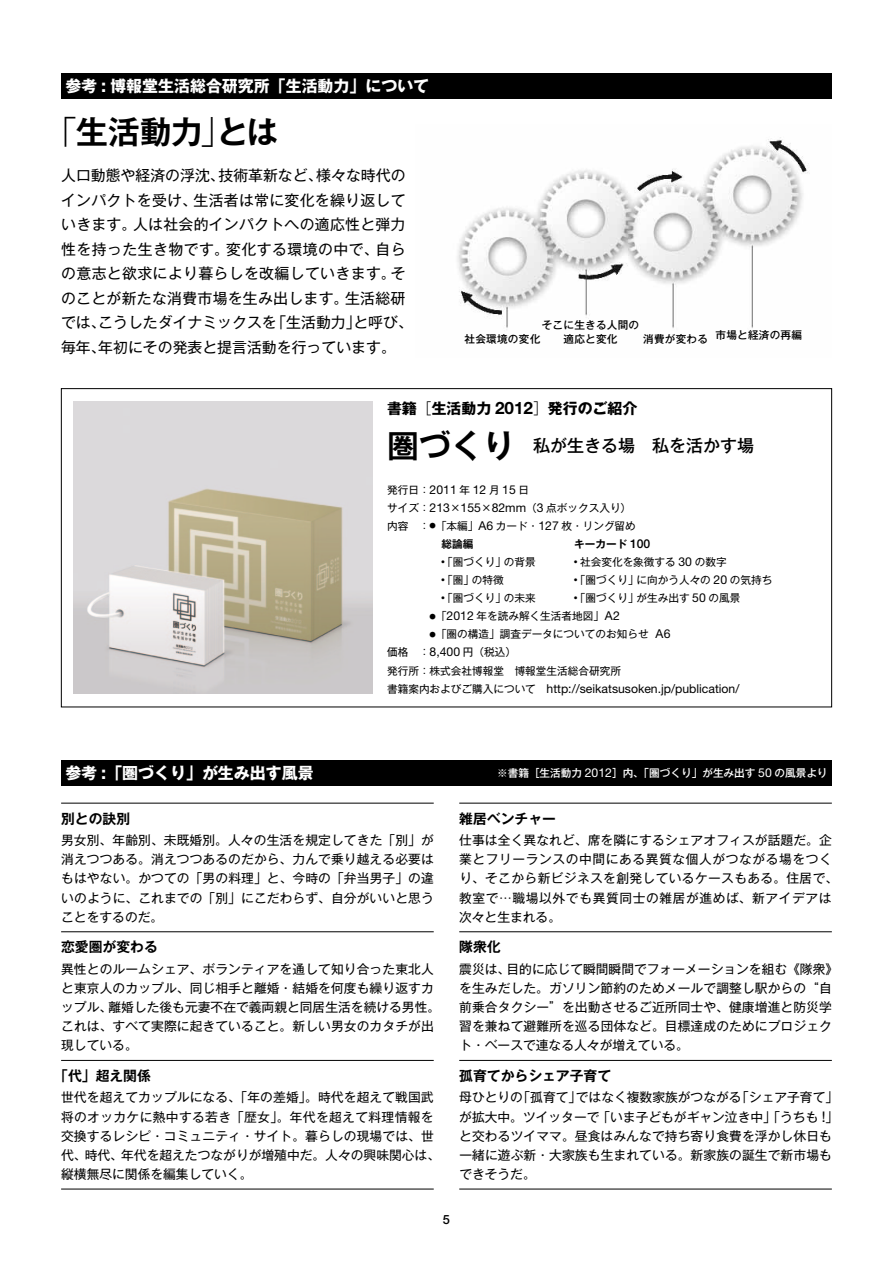
<style>
.page{position:relative;width:893px;height:1263px;background:#fff}
.page>*{position:absolute;margin:0;border:0;box-sizing:border-box;transform-origin:0 0}
.t1{font:700 31.95px "Gothic MB101 Pro De";letter-spacing:-.015em;color:#000}
.t2{font:500 16.95px "Gothic MB101 Pro";color:#000}
.t3{font:700 15.9px "Gothic MB101 Pro";color:#fff}
.t4{font:14.85px/24.5px "Gothic MB101 Pro";letter-spacing:.02em;color:#000}
.t5{font:700 14.85px "Gothic MB101 Pro";color:#000}
.t6{font:700 13.8px "Gothic MB101 Pro De";color:#000}
.t7{font:12.75px/19.2px "Gothic MB101 Pro";letter-spacing:.01em;color:#000}
.t8{font:12.75px/19.2px "Gothic MB101 Pro";letter-spacing:.03em;color:#000}
.t9{font:500 12.75px "Helvetica Neue";color:#000}
.t10{font:12.15px "Helvetica Neue";color:#000}
.t11{font:10.65px/18px "Gothic MB101 Pro";color:#000}
.t12{font:500 10.65px/13.8px "Gothic MB101 Pro";letter-spacing:.02em;color:#000;text-align:center}
.t13{font:500 10.65px "Gothic MB101 Pro";color:#fff}
.t14{font:700 10.65px "Gothic MB101 Pro De";color:#000}
.s1{font-family:"Helvetica Neue";font-size:18.3px}
.s2{font-family:"Gothic MB101 Pro";font-weight:300}
.s3{font-weight:300}
.s4{font-family:"Helvetica Neue";font-size:17.1px}
.s5{font-family:"Gothic MB101 Pro De";font-weight:700;font-size:31.95px}
.s6{font-family:"Gothic MB101 Pro";font-size:10.65px}
.s7{font-family:"Helvetica Neue";font-size:12.15px}
.s8{font-family:"Helvetica Neue";font-weight:500;font-size:12.15px}
.s9{font-family:"Helvetica Neue";font-weight:400;font-size:12.15px}
.s10{font-family:"Helvetica Neue";font-size:14.7px}
</style>
<div class="page">
<div style="left:61px;top:760px;width:771px;height:26px;background:#000"></div>
<img style="left:457px;top:137px;width:353px;height:191px">
<hr style="left:61px;top:803px;width:373px;height:1px;background:#000">
<hr style="left:61px;top:931px;width:373px;height:1px;background:#000">
<hr style="left:61px;top:1060px;width:373px;height:1px;background:#000">
<hr style="left:61px;top:1189px;width:373px;height:1px;background:#000">
<hr style="left:459px;top:803px;width:373px;height:1px;background:#000">
<hr style="left:459px;top:931px;width:373px;height:1px;background:#000">
<hr style="left:459px;top:1060px;width:373px;height:1px;background:#000">
<hr style="left:459px;top:1189px;width:373px;height:1px;background:#000">
<div style="left:61px;top:74px;width:771px;height:25px;background:#000"></div>
<img style="left:74px;top:401px;width:299px;height:293px">
<p class="t3" style="left:65px;top:73px;width:365px">参考 <span class="s1">:</span> 博報堂生活総合研究所「生活動力」について</p>
<h1 class="t1" style="left:45px;top:106px;width:235px"><span class="s2">「</span>生活動力<span class="s2">」</span>とは</h1>
<p class="t4" style="left:61px;top:161px;width:353px">人口動態や経済の浮沈、技術革新など、様々な時代のインパクトを受け、生活者は常に変化を繰り返していきます。人は社会的インパクトへの適応性と弾力性を持った生き物です。変化する環境の中で、自らの意志と欲求により暮らしを改編していきます。そのことが新たな消費市場を生み出します。生活総研では、こうしたダイナミックスを「生活動力」と呼び、毎年、年初にその発表と提言活動を行っています。</p>
<p class="t12" style="left:542px;top:317px;width:99px">そこに生きる人間の適応と変化</p>
<p class="t12" style="left:643px;top:327px;width:160px">消費が変わる 市場と経済の再編</p>
<p class="t12" style="left:465px;top:330px;width:77px">社会環境の変化</p>
<p class="t5" style="left:387px;top:396px;width:252px">書籍<span class="s3">［</span>生活動力 <span class="s4">2012</span><span class="s3">］</span>発行のご紹介</p>
<h2 class="t2" style="left:387px;top:432px;width:369px"><span class="s5">圏づくり</span> 私が生きる場 私を活かす場</h2>
<p class="t3" style="left:65px;top:759px;width:250px">参考 <span class="s1">:</span>「圏づくり」が生み出す風景</p>
<p class="t10" style="left:387px;top:482px;width:144px"><span class="s6">発行日：</span>2011 <span class="s6">年</span> 12 <span class="s6">月</span> 15 <span class="s6">日</span></p>
<p class="t11" style="left:387px;top:497px;width:250px">サイズ：<span class="s7">213</span>×<span class="s7">155</span>×<span class="s7">82mm</span>（<span class="s7">3</span> 点ボックス入り）内容 ：<sup>●</sup>「本編」<span class="s7">A6</span> カード・<span class="s7">127</span> 枚・リング留め</p>
<p class="t14" style="left:442px;top:535px;width:33px">総論編</p>
<p class="t14" style="left:574px;top:535px;width:78px">キーカード <span class="s8">100</span></p>
<p class="t11" style="left:442px;top:551px;width:96px"><sup>●</sup>「圏づくり」の背景</p>
<p class="t11" style="left:574px;top:551px;width:154px"><sup>●</sup> 社会変化を象徴する <span class="s7">30</span> の数字</p>
<p class="t11" style="left:442px;top:570px;width:64px"><sup>●</sup>「圏」の特徴</p>
<p class="t11" style="left:574px;top:570px;width:200px"><sup>●</sup>「圏づくり」に向かう人々の <span class="s7">20</span> の気持ち</p>
<p class="t11" style="left:442px;top:588px;width:96px"><sup>●</sup>「圏づくり」の未来</p>
<p class="t11" style="left:574px;top:588px;width:168px"><sup>●</sup>「圏づくり」が生み出す <span class="s7">50</span> の風景</p>
<p class="t11" style="left:430px;top:606px;width:192px"><sup>●</sup>「<span class="s7">2012</span> 年を読み解く生活者地図」<span class="s7">A2</span></p>
<p class="t11" style="left:387px;top:624px;width:285px;text-indent:43px"><sup>●</sup>「圏の構造」調査データについてのお知らせ <span class="s7">A6</span>価格 ：<span class="s7">8,400</span> 円（税込）<br>発行所：株式会社博報堂 博報堂生活総合研究所</p>
<p class="t10" style="left:387px;top:681px;width:354px"><span class="s6">書籍案内およびご購入について</span> http://seikatsusoken.jp/publication/</p>
<p class="t13" style="left:497px;top:764px;width:332px">※書籍［生活動力 <span class="s9">2012</span>］内、「圏づくり」が生み出す <span class="s9">50</span> の風景より</p>
<p class="t6" style="left:61px;top:807px;width:71px">別との訣別</p>
<p class="t7" style="left:61px;top:829px;width:374px;text-align:justify">男女別、年齢別、未既婚別。人々の生活を規定してきた「別」が消えつつある。消えつつあるのだから、力んで乗り越える必要はもはやない。かつての「男の料理」と、今時の「弁当男子」の違いのように、これまでの「別」にこだわらず、自分がいいと思うことをするのだ。</p>
<p class="t6" style="left:61px;top:936px;width:98px">恋愛圏が変わる</p>
<p class="t7" style="left:61px;top:957px;width:381px">異性とのルームシェア、ボランティアを通して知り合った東北人と東京人のカップル、同じ相手と離婚・結婚を何度も繰り返すカップル、離婚した後も元妻不在で義両親と同居生活を続ける男性。これは、すべて実際に起きていること。新しい男女のカタチが出現している。</p>
<p class="t6" style="left:54px;top:1064px;width:98px">「代」超え関係</p>
<p class="t7" style="left:61px;top:1086px;width:381px">世代を超えてカップルになる、「年の差婚」。時代を超えて戦国武将のオッカケに熱中する若き「歴女」。年代を超えて料理情報を交換するレシピ・コミュニティ・サイト。暮らしの現場では、世代、時代、年代を超えたつながりが増殖中だ。人々の興味関心は、縦横無尽に関係を編集していく。</p>
<p class="t6" style="left:459px;top:807px;width:98px">雑居ベンチャー</p>
<p class="t8" style="left:459px;top:829px;width:381px">仕事は全く異なれど、席を隣にするシェアオフィスが話題だ。企業とフリーランスの中間にある異質な個人がつながる場をつくり、そこから新ビジネスを創発しているケースもある。住居で、教室で…職場以外でも異質同士の雑居が進めば、新アイデアは次々と生まれる。</p>
<p class="t6" style="left:459px;top:936px;width:43px">隊衆化</p>
<p class="t7" style="left:459px;top:957px;width:380px">震災は、目的に応じて瞬間瞬間でフォーメーションを組む《隊衆》を生みだした。ガソリン節約のためメールで調整し駅からの“自前乗合タクシー”を出動させるご近所同士や、健康増進と防災学習を兼ねて避難所を巡る団体など。目標達成のためにプロジェクト・ベースで連なる人々が増えている。</p>
<p class="t6" style="left:459px;top:1064px;width:154px">孤育てからシェア子育て</p>
<p class="t7" style="left:459px;top:1086px;width:380px">母ひとりの「孤育て」ではなく複数家族がつながる「シェア子育て」が拡大中。ツイッターで「いま子どもがギャン泣き中」「うちも <span class="s10">!</span>」と交わるツイママ。昼食はみんなで持ち寄り食費を浮かし休日も一緒に遊ぶ新・大家族も生まれている。新家族の誕生で新市場もできそうだ。</p>
<p class="t9" style="left:443px;top:1212px;width:9px">5</p>
</div>
